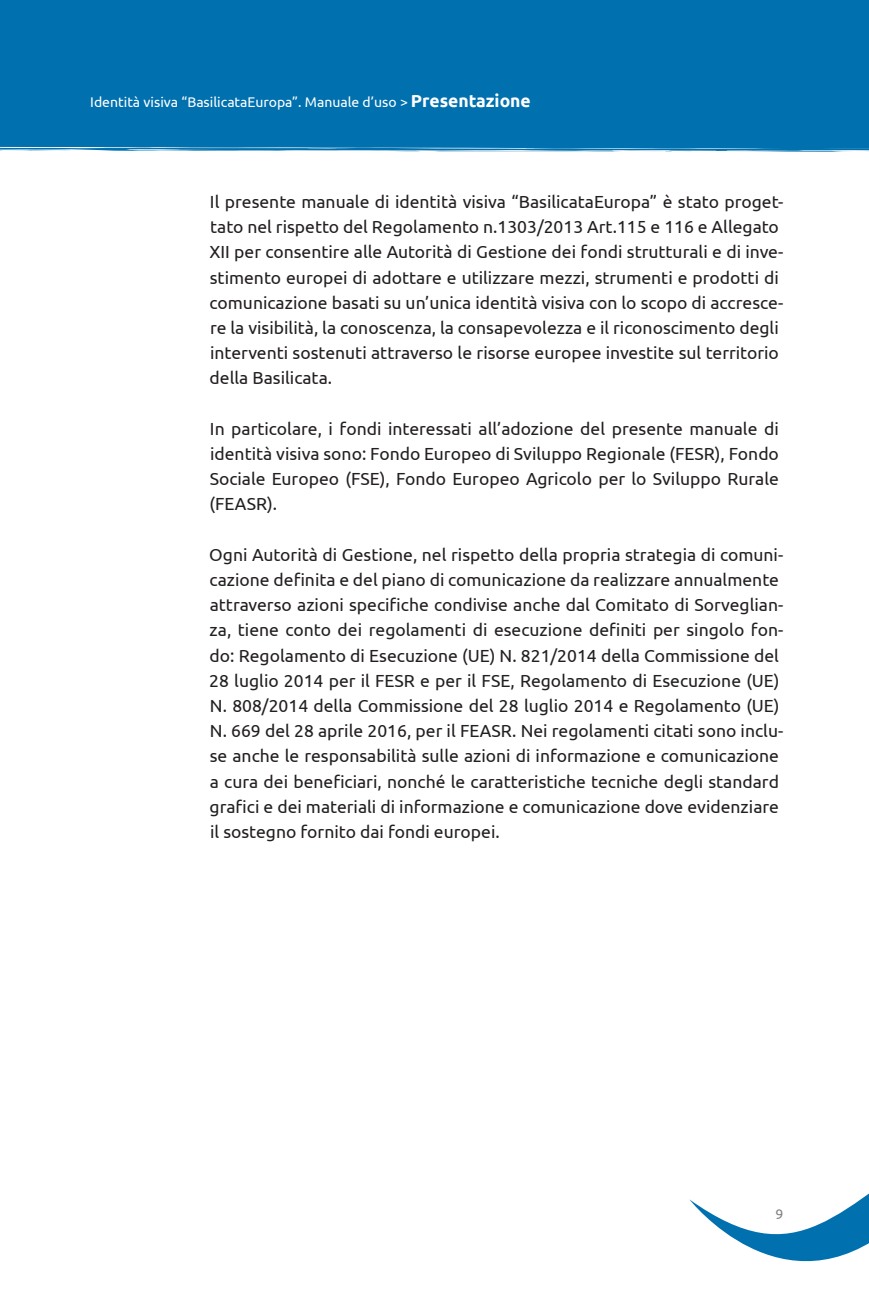
<style>
.page{position:relative;width:869px;height:1290px;background:#fff}
.page>*{position:absolute;margin:0;border:0;box-sizing:border-box;transform-origin:0 0}
.t1{font:17.5px/25.2px "Ubuntu";color:#231f20}
.t2{font:14px "Ubuntu";color:#fff}
.t3{font:14px "Ubuntu";color:#808285}
.s1{font-weight:700;font-size:17.5px}
</style>
<div class="page">
<svg style="left:689px;top:1194px;width:179px;height:68px"></svg>
<div style="left:0;top:0;width:868px;height:152px;background:#0070af"></div>
<svg style="left:853px;top:134px;width:15px;height:18px"></svg>
<svg style="left:639px;top:151px;width:26px;height:1px"></svg>
<svg style="left:699px;top:146px;width:55px;height:1px"></svg>
<svg style="left:306px;top:147px;width:35px;height:1px"></svg>
<svg style="left:425px;top:145px;width:79px;height:7px"></svg>
<p class="t2" style="left:90px;top:94px;width:442px">Identità visiva “BasilicataEuropa”. Manuale d’uso &gt; <span class="s1">Presentazione</span></p>
<p class="t1" style="left:209px;top:189px;width:575px">Il presente manuale di identità visiva “BasilicataEuropa” è stato proget&shy;tato nel rispetto del Regolamento n.1303/2013 Art.115 e 116 e Allegato XII per consentire alle Autorità di Gestione dei fondi strutturali e di inve&shy;stimento europei di adottare e utilizzare mezzi, strumenti e prodotti di comunicazione basati su un’unica identità visiva con lo scopo di accresce&shy;re la visibilità, la conoscenza, la consapevolezza e il riconoscimento degli interventi sostenuti attraverso le risorse europee investite sul territorio della Basilicata.</p>
<p class="t1" style="left:209px;top:416px;width:571px;text-align:justify">In particolare, i fondi interessati all’adozione del presente manuale di identità visiva sono: Fondo Europeo di Sviluppo Regionale (FESR), Fondo Sociale Europeo (FSE), Fondo Europeo Agricolo per lo Sviluppo Rurale (FEASR).</p>
<p class="t1" style="left:209px;top:542px;width:575px">Ogni Autorità di Gestione, nel rispetto della propria strategia di comuni&shy;cazione definita e del piano di comunicazione da realizzare annualmente attraverso azioni specifiche condivise anche dal Comitato di Sorveglian&shy;za, tiene conto dei regolamenti di esecuzione definiti per singolo fon&shy;do: Regolamento di Esecuzione (UE) N. 821/2014 della Commissione del 28 luglio 2014 per il FESR e per il FSE, Regolamento di Esecuzione (UE)<br>N. 808/2014 della Commissione del 28 luglio 2014 e Regolamento (UE)<br>N. 669 del 28 aprile 2016, per il FEASR. Nei regolamenti citati sono inclu&shy;se anche le responsabilità sulle azioni di informazione e comunicazione a cura dei beneficiari, nonché le caratteristiche tecniche degli standard grafici e dei materiali di informazione e comunicazione dove evidenziare il sostegno fornito dai fondi europei.</p>
<p class="t3" style="left:775px;top:1206px;width:9px">9</p>
</div>
